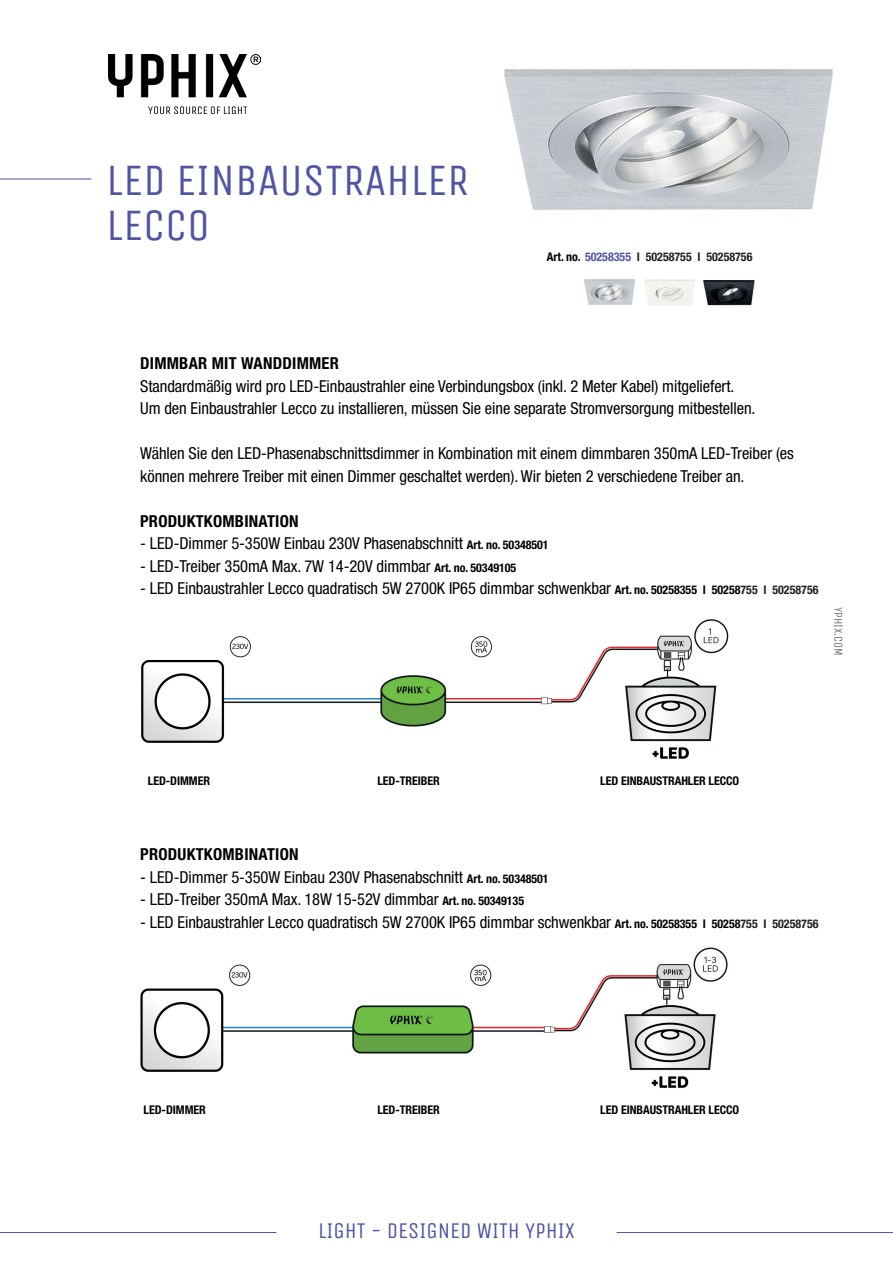
<style>
.page{position:relative;width:893px;height:1263px;background:#fff}
.page>*{position:absolute;margin:0;border:0;box-sizing:border-box;transform-origin:0 0}
.t1{font:45px/45px "Unica One";color:#5154a3}
.t2{font:22.5px "Unica One";color:#5154a3}
.t3{font:condensed 16.5px/22.5px "Helvetica Neue LT Std";letter-spacing:-.005em;color:#000}
.t4{font:700 condensed 16.5px "Helvetica Neue LT Std";letter-spacing:.015em;color:#000}
.t5{font:700 condensed 12px "Helvetica Neue LT Std";letter-spacing:-.005em;color:#000}
.t6{font:700 condensed 12px "Helvetica Neue LT Std";color:#231f20}
.t7{font:12px "Unica One";color:#6c7075}
.s1{color:#000}
.s2{color:#5154a3}
.s3{font-weight:700;font-size:12px}
.s4{font-weight:700;font-size:12px;color:#231f20}
</style>
<div class="page">
<img style="left:141px;top:619px;width:588px;height:140px">
<img style="left:504px;top:69px;width:329px;height:141px">
<img style="left:108px;top:54px;width:153px;height:59px">
<hr style="left:0;top:179px;width:91px;height:1px;background:#5154a3">
<img style="left:140px;top:947px;width:588px;height:141px">
<hr style="left:0;top:1232px;width:276px;height:1px;background:#5154a3">
<hr style="left:617px;top:1232px;width:276px;height:1px;background:#5154a3">
<img style="left:584px;top:279px;width:51px;height:26px">
<img style="left:644px;top:279px;width:51px;height:26px">
<img style="left:703px;top:280px;width:52px;height:26px">
<h1 class="t1" style="left:106px;top:157px;width:364px">LED EINBAUSTRAHLER<br>LECCO</h1>
<p class="t6" style="left:547px;top:250px;width:207px"><span class="s1">Art. no.</span> <span class="s2">50258355</span> I 50258755 I 50258756</p>
<p class="t4" style="left:140px;top:353px;width:200px">DIMMBAR MIT WANDDIMMER</p>
<p class="t3" style="left:140px;top:374px;width:617px">Standardmäßig wird pro LED-Einbaustrahler eine Verbindungsbox (inkl. 2 Meter Kabel) mitgeliefert.<br>Um den Einbaustrahler Lecco zu installieren, müssen Sie eine separate Stromversorgung mitbestellen.</p>
<p class="t3" style="left:140px;top:442px;width:655px">Wählen Sie den LED-Phasenabschnittsdimmer in Kombination mit einem dimmbaren 350mA LED-Treiber (es können mehrere Treiber mit einen Dimmer geschaltet werden). Wir bieten 2 verschiedene Treiber an.</p>
<p class="t4" style="left:140px;top:511px;width:160px">PRODUKTKOMBINATION</p>
<p class="t3" style="left:140px;top:532px;width:410px">- LED-Dimmer 5-350W Einbau 230V Phasenabschnitt <span class="s3">Art. no. 50348501</span></p>
<p class="t3" style="left:140px;top:554px;width:378px">- LED-Treiber 350mA Max. 7W 14-20V dimmbar <span class="s3">Art. no. 50349105</span></p>
<p class="t3" style="left:140px;top:577px;width:680px">- LED Einbaustrahler Lecco quadratisch 5W 2700K IP65 dimmbar schwenkbar <span class="s3">Art. no. 50258355 I 50258</span><span class="s4">755 I 50258756</span></p>
<p class="t7" style="left:845px;top:607px;width:51px;rotate:90deg">YPHIX.COM</p>
<p class="t5" style="left:148px;top:774px;width:64px">LED-DIMMER</p>
<p class="t5" style="left:377px;top:774px;width:64px">LED-TREIBER</p>
<p class="t5" style="left:600px;top:774px;width:141px">LED EINBAUSTRAHLER LECCO</p>
<p class="t4" style="left:140px;top:844px;width:160px">PRODUKTKOMBINATION</p>
<p class="t3" style="left:140px;top:865px;width:410px">- LED-Dimmer 5-350W Einbau 230V Phasenabschnitt <span class="s3">Art. no. 50348501</span></p>
<p class="t3" style="left:140px;top:888px;width:385px">- LED-Treiber 350mA Max. 18W 15-52V dimmbar <span class="s3">Art. no. 50349135</span></p>
<p class="t3" style="left:140px;top:910px;width:680px">- LED Einbaustrahler Lecco quadratisch 5W 2700K IP65 dimmbar schwenkbar <span class="s3">Art. no. 50258355 I 50258</span><span class="s4">755 I 50258756</span></p>
<p class="t5" style="left:144px;top:1102px;width:64px">LED-DIMMER</p>
<p class="t5" style="left:377px;top:1102px;width:64px">LED-TREIBER</p>
<p class="t5" style="left:600px;top:1102px;width:141px">LED EINBAUSTRAHLER LECCO</p>
<h2 class="t2" style="left:318px;top:1217px;width:258px">LIGHT - DESIGNED WITH YPHIX</h2>
</div>
